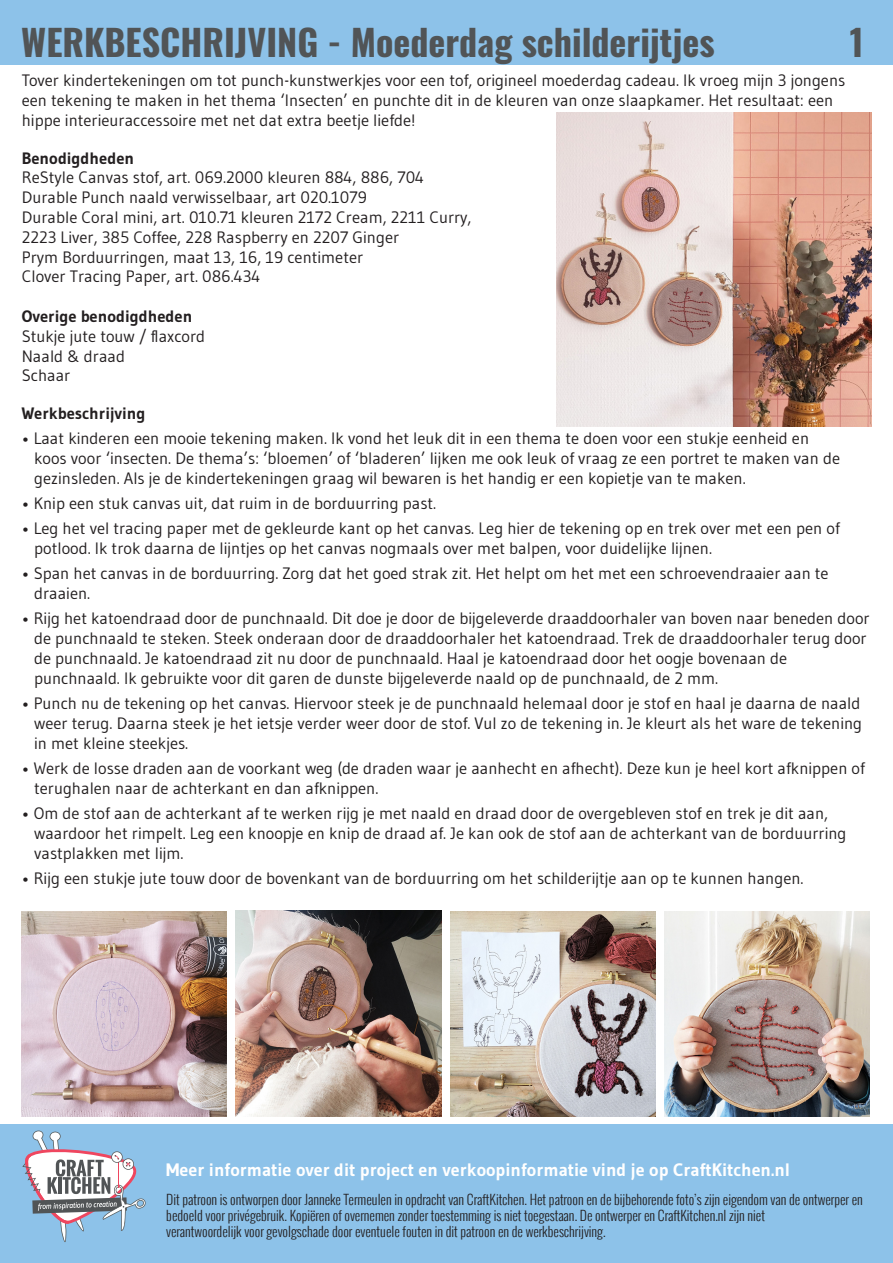
<style>
.page{position:relative;width:893px;height:1263px;background:#fff}
.page>*{position:absolute;margin:0;border:0;box-sizing:border-box;transform-origin:0 0}
.t1{font:700 36px "Oswald";color:#515456}
.t2{font:700 18px "Gudea";color:#fff}
.t3{font:16.5px/19.8px "Gudea";color:#231f20}
.t4{font:700 16.5px "Gudea";color:#231f20}
.t5{font:300 13.5px/16.2px "Oswald";color:#231f20}
</style>
<div class="page">
<div style="left:0;top:1125px;width:893px;height:138px;background:#8dc2e9"></div>
<div style="left:0;top:0;width:893px;height:64px;background:#8dc2e9"></div>
<svg style="left:22px;top:1130px;width:124px;height:112px"></svg>
<img style="left:556px;top:112px;width:315px;height:315px">
<img style="left:22px;top:911px;width:205px;height:205px">
<img style="left:236px;top:911px;width:205px;height:205px">
<img style="left:450px;top:911px;width:205px;height:205px">
<img style="left:664px;top:911px;width:205px;height:205px">
<p class="t1" style="left:21px;top:23px;width:695px">WERKBESCHRIJVING - Moederdag schilderijtjes</p>
<p class="t1" style="left:850px;top:23px;width:16px">1</p>
<p class="t3" style="left:22px;top:70px;width:825px">Tover kindertekeningen om tot punch-kunstwerkjes voor een tof, origineel moederdag cadeau. Ik vroeg mijn 3 jongens een tekening te maken in het thema ‘Insecten’ en punchte dit in de kleuren van onze slaapkamer. Het resultaat: een hippe interieuraccessoire met net dat extra beetje liefde!</p>
<p class="t4" style="left:22px;top:148px;width:114px">Benodigdheden</p>
<p class="t3" style="left:22px;top:167px;width:404px">ReStyle Canvas stof, art. 069.2000 kleuren 884, 886, 704</p>
<p class="t3" style="left:22px;top:187px;width:347px">Durable Punch naald verwisselbaar, art 020.1079</p>
<p class="t3" style="left:22px;top:207px;width:451px">Durable Coral mini, art. 010.71 kleuren 2172 Cream, 2211 Curry,</p>
<p class="t3" style="left:22px;top:227px;width:379px">2223 Liver, 385 Coffee, 228 Raspberry en 2207 Ginger</p>
<p class="t3" style="left:22px;top:247px;width:343px">Prym Borduurringen, maat 13, 16, 19 centimeter</p>
<p class="t3" style="left:22px;top:266px;width:240px">Clover Tracing Paper, art. 086.434</p>
<p class="t4" style="left:22px;top:306px;width:172px">Overige benodigdheden</p>
<p class="t3" style="left:22px;top:326px;width:185px">Stukje jute touw / flaxcord</p>
<p class="t3" style="left:22px;top:346px;width:105px">Naald &amp; draad</p>
<p class="t3" style="left:22px;top:365px;width:50px">Schaar</p>
<p class="t4" style="left:22px;top:403px;width:125px">Werkbeschrijving</p>
<p class="t3" style="left:22px;top:428px;width:789px">• Laat kinderen een mooie tekening maken. Ik vond het leuk dit in een thema te doen voor een stukje eenheid en</p>
<p class="t3" style="left:34px;top:448px;width:807px">koos voor ‘insecten. De thema’s: ‘bloemen’ of ‘bladeren’ lijken me ook leuk of vraag ze een portret te maken van de</p>
<p class="t3" style="left:34px;top:468px;width:713px">gezinsleden. Als je de kindertekeningen graag wil bewaren is het handig er een kopietje van te maken.</p>
<p class="t3" style="left:22px;top:493px;width:416px">• Knip een stuk canvas uit, dat ruim in de borduurring past.</p>
<p class="t3" style="left:22px;top:518px;width:819px">• Leg het vel tracing paper met de gekleurde kant op het canvas. Leg hier de tekening op en trek over met een pen of</p>
<p class="t3" style="left:34px;top:538px;width:679px">potlood. Ik trok daarna de lijntjes op het canvas nogmaals over met balpen, voor duidelijke lijnen.</p>
<p class="t3" style="left:22px;top:563px;width:808px">• Span het canvas in de borduurring. Zorg dat het goed strak zit. Het helpt om het met een schroevendraaier aan te</p>
<p class="t3" style="left:34px;top:583px;width:58px">draaien.</p>
<p class="t3" style="left:22px;top:608px;width:849px">• Rijg het katoendraad door de punchnaald. Dit doe je door de bijgeleverde draaddoorhaler van boven naar beneden door</p>
<p class="t3" style="left:34px;top:628px;width:834px">de punchnaald te steken. Steek onderaan door de draaddoorhaler het katoendraad. Trek de draaddoorhaler terug door</p>
<p class="t3" style="left:34px;top:648px;width:755px">de punchnaald. Je katoendraad zit nu door de punchnaald. Haal je katoendraad door het oogje bovenaan de</p>
<p class="t3" style="left:34px;top:668px;width:685px">punchnaald. Ik gebruikte voor dit garen de dunste bijgeleverde naald op de punchnaald, de 2 mm.</p>
<p class="t3" style="left:22px;top:693px;width:840px">• Punch nu de tekening op het canvas. Hiervoor steek je de punchnaald helemaal door je stof en haal je daarna de naald</p>
<p class="t3" style="left:34px;top:713px;width:829px">weer terug. Daarna steek je het ietsje verder weer door de stof. Vul zo de tekening in. Je kleurt als het ware de tekening</p>
<p class="t3" style="left:34px;top:733px;width:156px">in met kleine steekjes.</p>
<p class="t3" style="left:22px;top:758px;width:845px">• Werk de losse draden aan de voorkant weg (de draden waar je aanhecht en afhecht). Deze kun je heel kort afknippen of</p>
<p class="t3" style="left:34px;top:778px;width:346px">terughalen naar de achterkant en dan afknippen.</p>
<p class="t3" style="left:22px;top:803px;width:808px">• Om de stof aan de achterkant af te werken rijg je met naald en draad door de overgebleven stof en trek je dit aan,</p>
<p class="t3" style="left:34px;top:823px;width:814px">waardoor het rimpelt. Leg een knoopje en knip de draad af. Je kan ook de stof aan de achterkant van de borduurring</p>
<p class="t3" style="left:34px;top:842px;width:151px">vastplakken met lijm.</p>
<p class="t3" style="left:22px;top:868px;width:783px">• Rijg een stukje jute touw door de bovenkant van de borduurring om het schilderijtje aan op te kunnen hangen.</p>
<p class="t2" style="left:166px;top:1159px;width:626px">Meer informatie over dit project en verkoopinformatie vind je op CraftKitchen.nl</p>
<p class="t5" style="left:166px;top:1191px;width:698px">Dit patroon is ontworpen door Janneke Termeulen in opdracht van CraftKitchen. Het patroon en de bijbehorende foto’s zijn eigendom van de ontwerper en bedoeld voor privégebruik. Kopiëren of overnemen zonder toestemming is niet toegestaan. De ontwerper en CraftKitchen.nl zijn niet</p>
<p class="t5" style="left:166px;top:1223px;width:441px">verantwoordelijk voor gevolgschade door eventuele fouten in dit patroon en de werkbeschrijving.</p>
</div>
